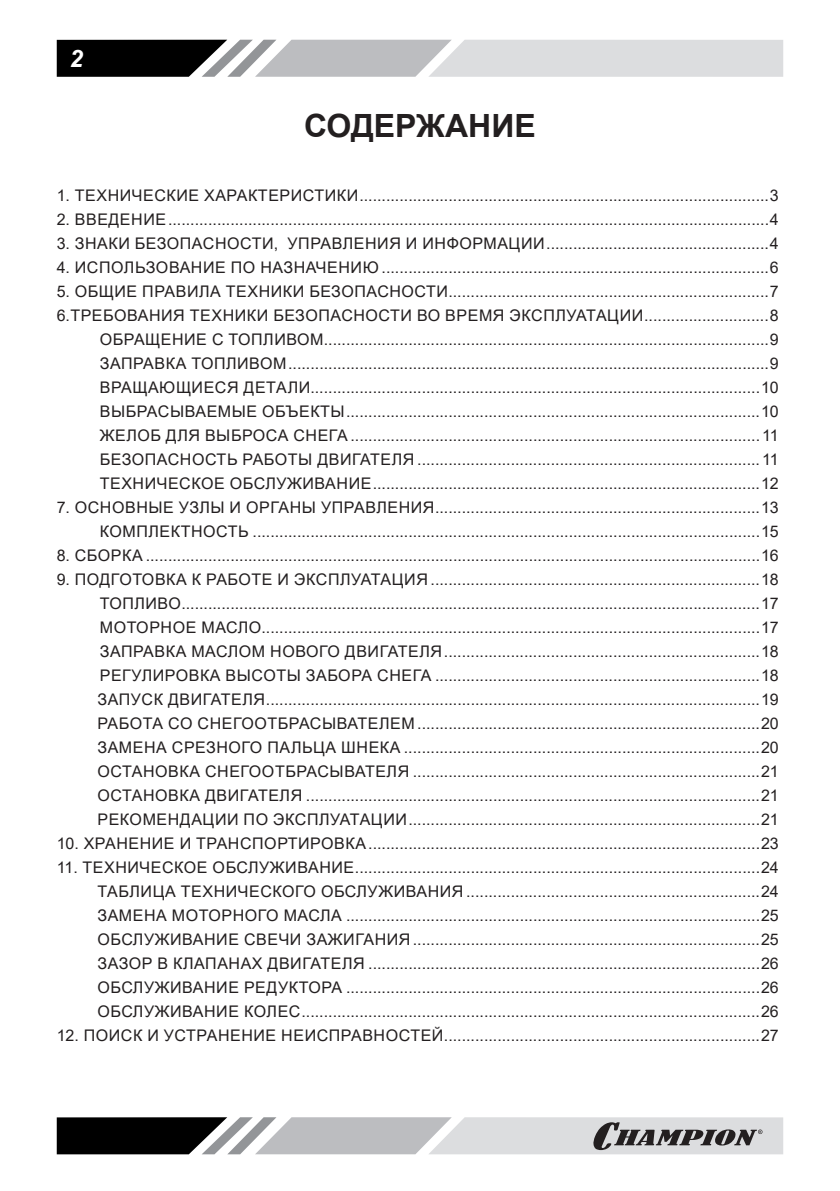
<style>
.page{position:relative;width:840px;height:1191px;background:#fff}
.page>*{position:absolute;margin:0;border:0;box-sizing:border-box;transform-origin:0 0}
.t1{font:700 32px "Arial";color:#231f20}
.t2{font:italic 700 24px "Arial";color:#fff}
.Содержание01{font:16px "Arial";letter-spacing:.035em;color:#231f20}
.Содержание02{font:16px "Arial";letter-spacing:.035em;color:#231f20}
</style>
<div class="page">
<svg style="left:57px;top:40px;width:725px;height:37px;background:#a7a8a9"></svg>
<svg style="left:57px;top:1117px;width:725px;height:37px;background:#9c9c9e"></svg>
<h2 class="t2" style="left:70px;top:42px;width:15px">2</h2>
<p class="t1" style="left:304px;top:103px;width:233px">СОДЕРЖАНИЕ</p>
<p class="Содержание01" style="left:57px;top:184px;width:723px">1. ТЕХНИЧЕСКИЕ ХАРАКТЕРИСТИКИ............................................................................................3</p>
<p class="Содержание01" style="left:57px;top:208px;width:723px">2. ВВЕДЕНИЕ.......................................................................................................................................4</p>
<p class="Содержание01" style="left:57px;top:232px;width:723px">3. ЗНАКИ БЕЗОПАСНОСТИ, УПРАВЛЕНИЯ И ИНФОРМАЦИИ..................................................4</p>
<p class="Содержание01" style="left:57px;top:256px;width:723px">4. ИСПОЛЬЗОВАНИЕ ПО НАЗНАЧЕНИЮ .......................................................................................6</p>
<p class="Содержание01" style="left:57px;top:280px;width:723px">5. ОБЩИЕ ПРАВИЛА ТЕХНИКИ БЕЗОПАСНОСТИ........................................................................7</p>
<p class="Содержание01" style="left:57px;top:304px;width:723px">6.ТРЕБОВАНИЯ ТЕХНИКИ БЕЗОПАСНОСТИ ВО ВРЕМЯ ЭКСПЛУАТАЦИИ............................8</p>
<p class="Содержание02" style="left:100px;top:328px;width:680px">ОБРАЩЕНИЕ С ТОПЛИВОМ....................................................................................................9</p>
<p class="Содержание02" style="left:100px;top:352px;width:680px">ЗАПРАВКА ТОПЛИВОМ............................................................................................................9</p>
<p class="Содержание02" style="left:100px;top:376px;width:680px">ВРАЩАЮЩИЕСЯ ДЕТАЛИ.....................................................................................................10</p>
<p class="Содержание02" style="left:100px;top:400px;width:680px">ВЫБРАСЫВАЕМЫЕ ОБЪЕКТЫ.............................................................................................10</p>
<p class="Содержание02" style="left:100px;top:424px;width:680px">ЖЕЛОБ ДЛЯ ВЫБРОСА СНЕГА ............................................................................................11</p>
<p class="Содержание02" style="left:100px;top:448px;width:680px">БЕЗОПАСНОСТЬ РАБОТЫ ДВИГАТЕЛЯ .............................................................................11</p>
<p class="Содержание02" style="left:100px;top:472px;width:680px">ТЕХНИЧЕСКОЕ ОБСЛУЖИВАНИЕ.......................................................................................12</p>
<p class="Содержание01" style="left:57px;top:496px;width:723px">7. ОСНОВНЫЕ УЗЛЫ И ОРГАНЫ УПРАВЛЕНИЯ.........................................................................13</p>
<p class="Содержание02" style="left:100px;top:520px;width:680px">КОМПЛЕКТНОСТЬ ..................................................................................................................15</p>
<p class="Содержание01" style="left:57px;top:544px;width:723px">8. СБОРКА ..........................................................................................................................................16</p>
<p class="Содержание01" style="left:57px;top:568px;width:723px">9. ПОДГОТОВКА К РАБОТЕ И ЭКСПЛУАТАЦИЯ ..........................................................................18</p>
<p class="Содержание02" style="left:100px;top:592px;width:680px">ТОПЛИВО..................................................................................................................................17</p>
<p class="Содержание02" style="left:100px;top:616px;width:680px">МОТОРНОЕ МАСЛО................................................................................................................17</p>
<p class="Содержание02" style="left:100px;top:640px;width:680px">ЗАПРАВКА МАСЛОМ НОВОГО ДВИГАТЕЛЯ.......................................................................18</p>
<p class="Содержание02" style="left:100px;top:664px;width:680px">РЕГУЛИРОВКА ВЫСОТЫ ЗАБОРА СНЕГА .........................................................................18</p>
<p class="Содержание01" style="left:97px;top:688px;width:682px">ЗАПУСК ДВИГАТЕЛЯ...............................................................................................................19</p>
<p class="Содержание01" style="left:97px;top:712px;width:682px">РАБОТА СО СНЕГООТБРАСЫВАТЕЛЕМ .............................................................................20</p>
<p class="Содержание01" style="left:97px;top:736px;width:682px">ЗАМЕНА СРЕЗНОГО ПАЛЬЦА ШНЕКА ................................................................................20</p>
<p class="Содержание01" style="left:97px;top:760px;width:682px">ОСТАНОВКА СНЕГООТБРАСЫВАТЕЛЯ ..............................................................................21</p>
<p class="Содержание01" style="left:97px;top:784px;width:682px">ОСТАНОВКА ДВИГАТЕЛЯ ......................................................................................................21</p>
<p class="Содержание01" style="left:97px;top:808px;width:682px">РЕКОМЕНДАЦИИ ПО ЭКСПЛУАТАЦИИ...............................................................................21</p>
<p class="Содержание01" style="left:57px;top:832px;width:723px">10. ХРАНЕНИЕ И ТРАНСПОРТИРОВКА........................................................................................23</p>
<p class="Содержание01" style="left:57px;top:856px;width:723px">11. ТЕХНИЧЕСКОЕ ОБСЛУЖИВАНИЕ...........................................................................................24</p>
<p class="Содержание01" style="left:97px;top:880px;width:682px">ТАБЛИЦА ТЕХНИЧЕСКОГО ОБСЛУЖИВАНИЯ ..................................................................24</p>
<p class="Содержание01" style="left:97px;top:904px;width:682px">ЗАМЕНА МОТОРНОГО МАСЛА .............................................................................................25</p>
<p class="Содержание01" style="left:97px;top:928px;width:682px">ОБСЛУЖИВАНИЕ СВЕЧИ ЗАЖИГАНИЯ..............................................................................25</p>
<p class="Содержание01" style="left:97px;top:952px;width:682px">ЗАЗОР В КЛАПАНАХ ДВИГАТЕЛЯ ........................................................................................26</p>
<p class="Содержание01" style="left:97px;top:976px;width:682px">ОБСЛУЖИВАНИЕ РЕДУКТОРА .............................................................................................26</p>
<p class="Содержание01" style="left:97px;top:1000px;width:682px">ОБСЛУЖИВАНИЕ КОЛЕС.......................................................................................................26</p>
<p class="Содержание01" style="left:57px;top:1024px;width:723px">12. ПОИСК И УСТРАНЕНИЕ НЕИСПРАВНОСТЕЙ.......................................................................27</p>
</div>
